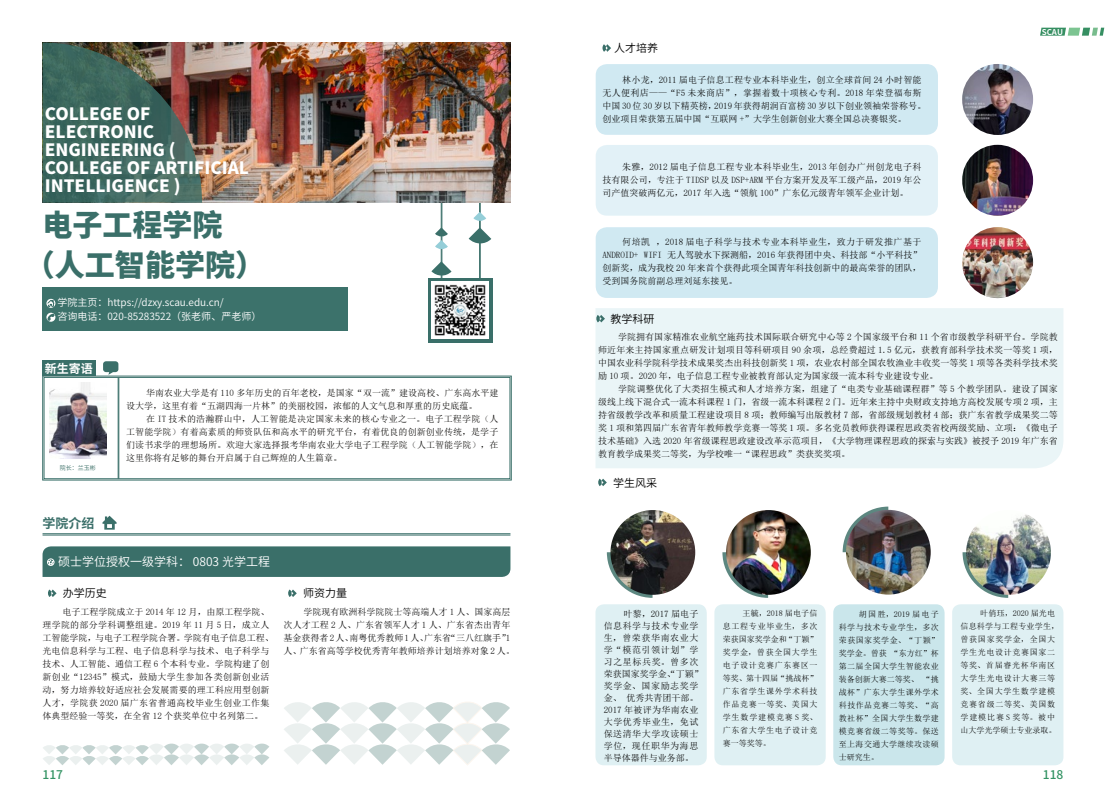
<style>
.page{position:relative;width:1106px;height:808px;background:#fff}
.page>*{position:absolute;margin:0;border:0;box-sizing:border-box;transform-origin:0 0}
.t1{font:800 30px/40.1px "Source Han Sans CN";color:#3a6f69}
.t2{font:800 17px/18px "Source Han Sans CN";color:#fff}
.t3{font:700 13px "Source Han Sans CN";color:#3a6f69}
.t4{font:12px "Source Han Sans CN";color:#fff}
.t5{font:500 12px "Source Han Sans CN";color:#359465}
.t6{font:700 12px "Source Han Sans CN";color:#fff}
.t7{font:11px "Source Han Sans CN";color:#000}
.t8{font:10px/14px "Source Han Sans CN";color:#fff}
.t9{font:9px/13px "Sim Sun";color:#000;text-align:justify}
.t10{font:9px/13px "Sim Sun";letter-spacing:.01em;color:#040000}
.t11{font:9px/13px "Sim Sun";color:#050402}
.t12{font:9px/12px "Sim Sun";letter-spacing:.06em;color:#000}
.t13{font:8px/13px "Sim Sun";letter-spacing:.085em;color:#000;text-align:justify}
.t14{font:700 8px "Source Han Sans CN";color:#fff}
.t15{font:6px "Source Han Sans CN";color:#396d65}
</style>
<div class="page">
<svg style="left:1040px;top:28px;width:64px;height:8px"></svg>
<div style="left:595px;top:64px;width:343px;height:71px;background:#d0e9f2;border-radius:11px"></div>
<div style="left:595px;top:145px;width:343px;height:71px;background:#e2f1f7;border-radius:11px"></div>
<div style="left:595px;top:227px;width:343px;height:71px;background:#d0e9f2;border-radius:11px"></div>
<div style="left:595px;top:308px;width:468px;height:160px;background:#eaf5f7"></div>
<hr style="left:480px;top:43px;width:1px;height:239px;background:#3a6f69">
<hr style="left:479px;top:43px;width:1px;height:239px;background:#3a6f69">
<hr style="left:442px;top:43px;width:1px;height:239px;background:#3a6f69">
<hr style="left:441px;top:43px;width:1px;height:239px;background:#3a6f69">
<svg style="left:428px;top:279px;width:64px;height:64px"></svg>
<img style="left:202px;top:43px;width:309px;height:160px">
<svg style="left:43px;top:43px;width:159px;height:160px;background:#4b645a"></svg>
<svg style="left:42px;top:376px;width:469px;height:104px"></svg>
<div style="left:44px;top:377px;width:466px;height:102px;border:1px solid #3a6f69"></div>
<div style="left:43px;top:288px;width:305px;height:43px;background:#3c726b"></div>
<svg style="left:48px;top:589px;width:9px;height:8px"></svg>
<svg style="left:288px;top:589px;width:9px;height:8px"></svg>
<hr style="left:43px;top:533px;width:467px;height:1px;background:#3a6f69">
<hr style="left:43px;top:534px;width:467px;height:1px;background:#3a6f69">
<div style="left:43px;top:546px;width:467px;height:31px;background:#3a6f69"></div>
<div style="left:47px;top:559px;width:7px;height:6px;border:1px solid #fff;border-radius:50%"></div>
<svg style="left:46px;top:299px;width:9px;height:9px"></svg>
<svg style="left:48px;top:300px;width:6px;height:7px"></svg>
<svg style="left:46px;top:313px;width:9px;height:9px"></svg>
<svg style="left:48px;top:314px;width:6px;height:6px"></svg>
<div style="left:43px;top:361px;width:53px;height:15px;background:#3a6f69"></div>
<svg style="left:103px;top:361px;width:15px;height:14px"></svg>
<svg style="left:102px;top:516px;width:15px;height:14px"></svg>
<svg style="left:596px;top:315px;width:9px;height:7px"></svg>
<svg style="left:602px;top:44px;width:9px;height:8px"></svg>
<hr style="left:119px;top:377px;width:1px;height:102px;background:#3a6f69">
<hr style="left:118px;top:377px;width:1px;height:102px;background:#3a6f69">
<svg style="left:435px;top:227px;width:13px;height:23px"></svg>
<svg style="left:431px;top:261px;width:20px;height:16px"></svg>
<svg style="left:468px;top:212px;width:23px;height:33px"></svg>
<img style="left:962px;top:64px;width:71px;height:71px;border-radius:36px">
<img style="left:962px;top:145px;width:71px;height:71px;border-radius:36px">
<img style="left:962px;top:227px;width:71px;height:71px;border-radius:36px">
<div style="left:714px;top:604px;width:111px;height:161px;background:#dff0f3;border-radius:9px"></div>
<div style="left:595px;top:604px;width:111px;height:161px;background:#dff0f3;border-radius:9px"></div>
<svg style="left:842px;top:507px;width:46px;height:45px"></svg>
<img style="left:846px;top:510px;width:84px;height:85px;border-radius:42px">
<svg style="left:722px;top:552px;width:46px;height:46px"></svg>
<img style="left:726px;top:510px;width:84px;height:85px;border-radius:42px">
<svg style="left:962px;top:552px;width:46px;height:46px"></svg>
<img style="left:966px;top:510px;width:84px;height:85px;border-radius:42px">
<div style="left:952px;top:604px;width:111px;height:161px;background:#dff0f3;border-radius:9px"></div>
<div style="left:833px;top:604px;width:111px;height:161px;background:#cae6eb;border-radius:9px"></div>
<svg style="left:598px;top:479px;width:9px;height:7px"></svg>
<img style="left:431px;top:282px;width:57px;height:57px">
<img style="left:49px;top:382px;width:57px;height:76px">
<svg style="left:43px;top:743px;width:226px;height:22px"></svg>
<svg style="left:284px;top:702px;width:226px;height:63px"></svg>
<svg style="left:607px;top:552px;width:45px;height:46px"></svg>
<img style="left:610px;top:510px;width:85px;height:85px;border-radius:42px">
<h2 class="t2" style="left:45px;top:104px;width:206px">COLLEGE OF<br>ELECTRONIC<br>ENGINEERING (<br>COLLEGE OF ARTIFICIAL<br>INTELLIGENCE )</h2>
<h1 class="t1" style="left:25px;top:204px;width:241px;text-indent:18px">电子工程学院<br>（人工智能学院）</h1>
<p class="t8" style="left:57px;top:295px;width:205px">学院主页：https://dzxy.scau.edu.cn/<br>咨询电话：020-85283522（张老师、严老师）</p>
<h3 class="t6" style="left:45px;top:362px;width:49px">新生寄语</h3>
<p class="t15" style="left:60px;top:465px;width:38px">院长：兰玉彬</p>
<h3 class="t3" style="left:43px;top:516px;width:53px">学院介绍</h3>
<p class="t11" style="left:126px;top:386px;width:374px;text-indent:20px">华南农业大学是有 110 多年历史的百年老校，是国家“双一流”建设高校、广东高水平建设大学，这里有着“五湖四海一片林”的美丽校园，浓郁的人文气息和厚重的历史底蕴。</p>
<p class="t11" style="left:126px;top:412px;width:374px;text-align:justify;text-indent:20px">在 IT 技术的浩瀚群山中，人工智能是决定国家未来的核心专业之一。电子工程学院（人工智能学院）有着高素质的师资队伍和高水平的研究平台，有着优良的创新创业传统，是学子们读书求学的理想场所。欢迎大家选择报考华南农业大学电子工程学院（人工智能学院），在这里你将有足够的舞台开启属于自己辉煌的人生篇章。</p>
<h3 class="t4" style="left:58px;top:556px;width:214px">硕士学位授权一级学科： 0803 光学工程</h3>
<p class="t7" style="left:63px;top:588px;width:45px">办学历史</p>
<p class="t7" style="left:303px;top:588px;width:45px">师资力量</p>
<p class="t10" style="left:43px;top:605px;width:233px;text-indent:20px">电子工程学院成立于 2014 年 12 月，由原工程学院、理学院的部分学科调整组建。2019 年 11 月 5 日，成立人工智能学院，与电子工程学院合署。学院有电子信息工程、光电信息科学与工程、电子信息科学与技术、电子科学与技术、人工智能、通信工程 6 个本科专业。学院构建了创新创业“12345”模式，鼓励大学生参加各类创新创业活动，努力培养较好适应社会发展需要的理工科应用型创新人才，学院获 2020 届广东省普通高校毕业生创业工作集体典型经验一等奖，在全省 12 个获奖单位中名列第二。</p>
<p class="t9" style="left:283px;top:605px;width:233px;text-align:left;text-indent:20px">学院现有欧洲科学院院士等高端人才 1 人、国家高层次人才工程 2 人、广东省领军人才 1 人、广东省杰出青年基金获得者 2人、南粤优秀教师 1人、广东省“三八红旗手”1人、广东省高等学校优秀青年教师培养计划培养对象 2 人。</p>
<p class="t7" style="left:614px;top:43px;width:45px">人才培养</p>
<p class="t9" style="left:602px;top:73px;width:325px;text-align:left;text-indent:20px">林小龙，2011 届电子信息工程专业本科毕业生，创立全球首间 24 小时智能无人便利店——“F5 未来商店”，掌握着数十项核心专利。2018 年荣登福布斯中国 30 位 30 岁以下精英榜，2019 年获得胡润百富榜 30 岁以下创业领袖荣誉称号。创业项目荣获第五届中国“互联网 +”大学生创新创业大赛全国总决赛银奖。</p>
<p class="t9" style="left:602px;top:160px;width:320px;text-indent:20px">朱雅，2012 届电子信息工程专业本科毕业生，2013 年创办广州创龙电子科技有限公司，专注于 TIDSP 以及 DSP+ARM 平台方案开发及军工级产品，2019 年公司产值突破两亿元，2017 年入选“领航 100”广东亿元级青年领军企业计划。</p>
<p class="t9" style="left:602px;top:235px;width:320px;text-indent:20px">何培凯 ，2018 届电子科学与技术专业本科毕业生，致力于研发推广基于ANDROID+ WIFI 无人驾驶水下探测船，2016 年获得团中央、科技部“小平科技”创新奖，成为我校 20 年来首个获得此项全国青年科技创新中的最高荣誉的团队，受到国务院前副总理刘延东接见。</p>
<p class="t7" style="left:610px;top:313px;width:45px">教学科研</p>
<p class="t14" style="left:1041px;top:28px;width:23px">SCAU</p>
<p class="t9" style="left:598px;top:330px;width:461px;text-indent:20px">学院拥有国家精准农业航空施药技术国际联合研究中心等 2 个国家级平台和 11 个省市级教学科研平台。学院教师近年来主持国家重点研发计划项目等科研项目 90 余项，总经费超过 1.5 亿元，获教育部科学技术奖一等奖 1 项，中国农业科学院科学技术成果奖杰出科技创新奖 1 项，农业农村部全国农牧渔业丰收奖一等奖 1 项等各类科学技术奖励 10 项。2020 年，电子信息工程专业被教育部认定为国家级一流本科专业建设专业。</p>
<p class="t9" style="left:598px;top:382px;width:461px;text-indent:20px">学院调整优化了大类招生模式和人才培养方案，组建了“电类专业基础课程群”等 5 个教学团队。建设了国家级线上线下混合式一流本科课程 1 门，省级一流本科课程 2 门。近年来主持中央财政支持地方高校发展专项 2 项，主持省级教学改革和质量工程建设项目 8 项；教师编写出版教材 7 部，省部级规划教材 4 部；获广东省教学成果奖二等奖 1 项和第四届广东省青年教师教学竞赛一等奖 1 项。多名党员教师获得课程思政类省校两级奖励、立项：《微电子技术基础》入选 2020 年省级课程思政建设改革示范项目，《大学物理课程思政的探索与实践》被授予 2019 年广东省教育教学成果奖二等奖，为学校唯一“课程思政”类获奖奖项。</p>
<p class="t7" style="left:613px;top:477px;width:45px">学生风采</p>
<p class="t12" style="left:603px;top:607px;width:101px;text-indent:20px">叶黎，2017 届电子信息科学与技术专业学生，曾荣获华南农业大学“模范引领计划”学习之星标兵奖。曾多次荣获国家奖学金、“丁颖”奖学金、国家励志奖学金、 优秀共青团干部。<br>2017 年被评为华南农业大学优秀毕业生，免试保送清华大学攻读硕士学位，现任职华为海思半导体器件与业务部。</p>
<p class="t13" style="left:960px;top:606px;width:100px;text-align:left;text-indent:20px">叶俏珏，2020 届光电信息科学与工程专业学生，曾获国家奖学金，全国大学生光电设计竞赛国家二等奖、首届睿光杯华南区大学生光电设计大赛三等奖、全国大学生数学建模竞赛省级二等奖、美国数学建模比赛 S 奖等。被中山大学光学硕士专业录取。</p>
<p class="t13" style="left:722px;top:606px;width:96px;text-indent:20px">王毓，2018 届电子信息工程专业毕业生，多次荣获国家奖学金和“丁颖”奖学金，曾获全国大学生电子设计竞赛广东赛区一等奖、第十四届“挑战杯”广东省学生课外学术科技作品竞赛一等奖、美国大学生数学建模竞赛 S 奖、广东省大学生电子设计竞赛一等奖等。</p>
<p class="t13" style="left:839px;top:607px;width:102px;text-indent:20px">胡国胜，2019 届电子科学与技术专业学生，多次荣获国家奖学金、“丁颖”奖学金。曾获 “东方红”杯第二届全国大学生智能农业装备创新大赛二等奖、 “挑战杯”广东大学生课外学术科技作品竞赛二等奖、“高教社杯”全国大学生数学建模竞赛省级二等奖等。保送至上海交通大学继续攻读硕士研究生。</p>
<h3 class="t5" style="left:43px;top:768px;width:22px">117</h3>
<h3 class="t5" style="left:1042px;top:768px;width:22px">118</h3>
</div>
